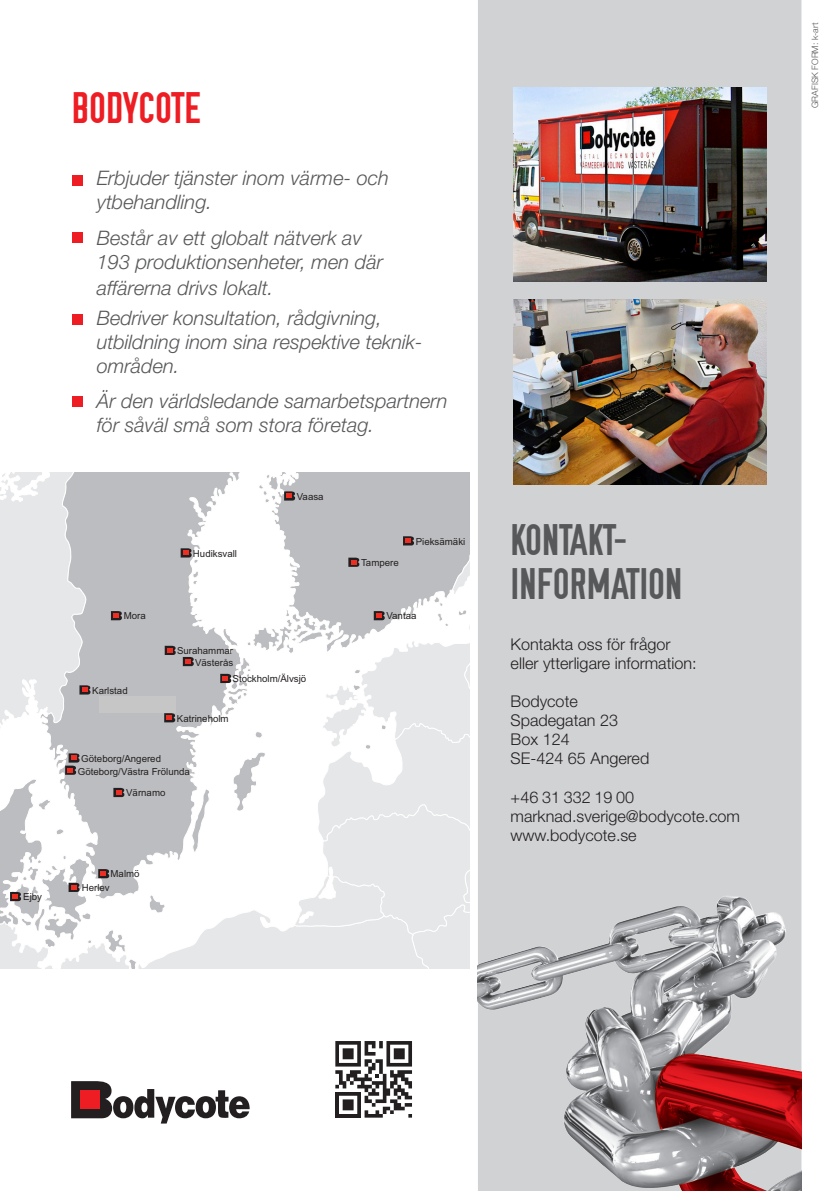
<style>
.page{position:relative;width:840px;height:1191px;background:#fff}
.page>*{position:absolute;margin:0;border:0;box-sizing:border-box;transform-origin:0 0}
.t1{font:44.2px/44.2px "OSP DIN";color:#57585a}
.t2{font:44.2px "OSP DIN";color:#ee1d23}
.t3{font:italic 300 20px/24px "Helvetica Neue LT Pro";color:#57585a}
.t4{font:300 16.2px/19.2px "Helvetica Neue LT Pro";color:#231f20}
.t5{font:9.6px/13.6px "Arial";color:#231f20}
.t6{font:300 8.8px "Helvetica Neue LT Pro";color:#57585a}
</style>
<div class="page">
<svg style="left:0;top:472px;width:39px;height:123px;background:#e8e9eb"></svg>
<svg style="left:39px;top:472px;width:182px;height:123px;background:#cacbcd"></svg>
<svg style="left:221px;top:472px;width:141px;height:123px"></svg>
<div style="left:362px;top:472px;width:107px;height:123px;background:#bcbdc0"></div>
<svg style="left:180px;top:548px;width:19px;height:37px"></svg>
<svg style="left:348px;top:557px;width:11px;height:10px"></svg>
<svg style="left:403px;top:536px;width:11px;height:9px"></svg>
<svg style="left:258px;top:472px;width:37px;height:32px"></svg>
<svg style="left:0;top:595px;width:469px;height:373px"></svg>
<div style="left:99px;top:695px;width:76px;height:17px;background:#c6c6c6"></div>
<div style="left:478px;top:0;width:323px;height:837px;background:#d1d2d4"></div>
<img style="left:477px;top:837px;width:324px;height:354px">
<img style="left:513px;top:299px;width:252px;height:186px">
<img style="left:513px;top:88px;width:252px;height:193px">
<svg style="left:71px;top:1081px;width:179px;height:43px"></svg>
<div style="left:80px;top:1090px;width:20px;height:18px;background:#ee1d23"></div>
<svg style="left:335px;top:1041px;width:77px;height:76px"></svg>
<div style="left:72px;top:175px;width:10px;height:10px;background:#ee1d23"></div>
<div style="left:72px;top:233px;width:10px;height:10px;background:#ee1d23"></div>
<div style="left:72px;top:314px;width:10px;height:11px;background:#ee1d23"></div>
<div style="left:72px;top:396px;width:10px;height:11px;background:#ee1d23"></div>
<p class="t5" style="left:23px;top:890px;width:20px">Ejby</p>
<p class="t2" style="left:72px;top:85px;width:130px">BODYCOTE</p>
<p class="t3" style="left:97px;top:166px;width:293px">Erbjuder tjänster inom värme- och ytbehandling.</p>
<p class="t3" style="left:97px;top:225px;width:288px">Består av ett globalt nätverk av<br>193 produktionsenheter, men där</p>
<p class="t3" style="left:97px;top:275px;width:178px">affärerna drivs lokalt.</p>
<p class="t3" style="left:97px;top:305px;width:327px">Bedriver konsultation, rådgivning, utbildning inom sina respektive teknik&shy;områden.</p>
<p class="t3" style="left:97px;top:389px;width:352px">Är den världsledande samarbetspartnern för såväl små som stora företag.</p>
<p class="t5" style="left:124px;top:609px;width:24px">Mora</p>
<p class="t5" style="left:92px;top:683px;width:37px">Karlstad</p>
<p class="t5" style="left:193px;top:546px;width:46px">Hudiksvall</p>
<p class="t5" style="left:177px;top:644px;width:57px">Surahammar</p>
<p class="t5" style="left:195px;top:656px;width:40px">Västerås</p>
<p class="t5" style="left:297px;top:489px;width:28px">Vaasa</p>
<p class="t5" style="left:232px;top:672px;width:75px">Stockholm/Älvsjö</p>
<p class="t5" style="left:177px;top:711px;width:53px">Katrineholm</p>
<p class="t5" style="left:78px;top:751px;width:113px;text-indent:3px">Göteborg/Angered<br>Göteborg/Västra Frölunda</p>
<p class="t5" style="left:126px;top:786px;width:41px">Värnamo</p>
<p class="t5" style="left:110px;top:867px;width:31px">Malmö</p>
<p class="t5" style="left:82px;top:881px;width:29px">Herlev</p>
<p class="t5" style="left:361px;top:556px;width:39px">Tampere</p>
<p class="t5" style="left:415px;top:534px;width:51px">Pieksämäki</p>
<p class="t5" style="left:386px;top:609px;width:31px">Vantaa</p>
<p class="t1" style="left:510px;top:518px;width:173px">KONTAKT-<br>INFORMATION</p>
<p class="t4" style="left:510px;top:634px;width:187px">Kontakta oss för frågor eller ytterligare information:</p>
<p class="t4" style="left:510px;top:691px;width:109px">Bodycote<br>Spadegatan 23</p>
<p class="t4" style="left:510px;top:729px;width:61px">Box 124</p>
<p class="t4" style="left:510px;top:748px;width:140px">SE-424 65 Angered</p>
<p class="t4" style="left:510px;top:787px;width:125px">+46 31 332 19 00</p>
<p class="t4" style="left:510px;top:806px;width:231px">marknad.sverige@bodycote.com</p>
<p class="t4" style="left:510px;top:825px;width:127px">www.bodycote.se</p>
<p class="t6" style="left:809px;top:108px;width:87px;rotate:-90deg">GRAFISK FORM: k-art</p>
</div>
